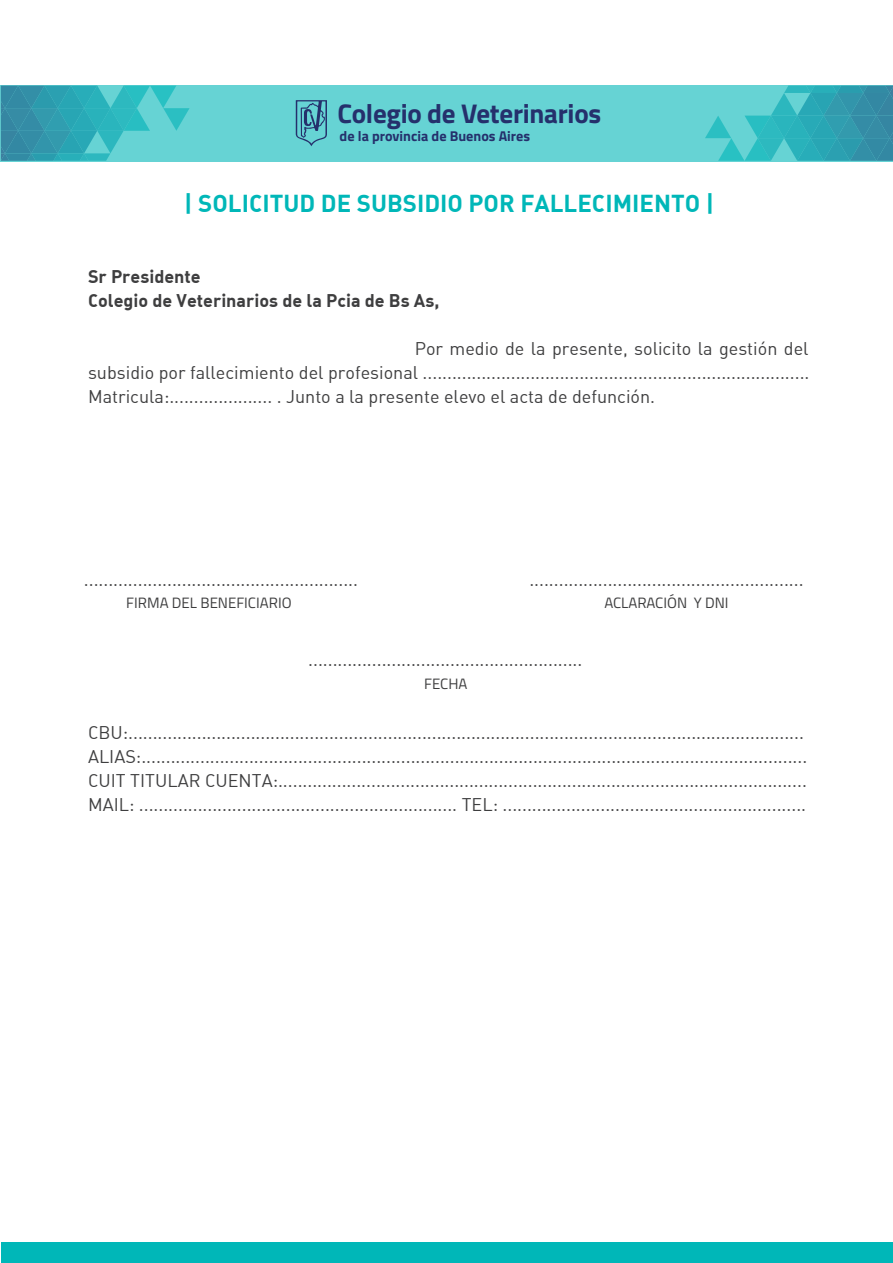
<style>
.page{position:relative;width:893px;height:1263px;background:#fff}
.page>*{position:absolute;margin:0;border:0;box-sizing:border-box;transform-origin:0 0}
.t1{font:700 27.15px "Titillium";letter-spacing:-.01em;color:#25306c}
.t2{font:700 24px "DIN Alternate";color:#00b7b8}
.t3{font:18px/24px "DIN Alternate";color:#3e3e3f;text-align:justify}
.t4{font:700 18px/24px "DIN Alternate";color:#3e3e3f}
.t5{font:15px "Titillium";color:#3e3e3f}
.t6{font:700 14.25px "Titillium";color:#25306c}
</style>
<div class="page">
<div style="left:1px;top:1242px;width:892px;height:21px;background:#00b7b8"></div>
<div style="left:0;top:85px;width:893px;height:76px;background:#66d3d4"></div>
<svg style="left:1px;top:86px;width:189px;height:75px"></svg>
<svg style="left:296px;top:100px;width:31px;height:46px"></svg>
<svg style="left:705px;top:86px;width:188px;height:75px"></svg>
<h1 class="t1" style="left:338px;top:93px;width:265px">Colegio de Veterinarios</h1>
<p class="t6" style="left:340px;top:125px;width:192px">de la provincia de Buenos Aires</p>
<h2 class="t2" style="left:184px;top:187px;width:531px">| SOLICITUD DE SUBSIDIO POR FALLECIMIENTO |</h2>
<p class="t4" style="left:88px;top:264px;width:353px">Sr Presidente<br>Colegio de Veterinarios de la Pcia de Bs As,</p>
<p class="t3" style="left:88px;top:336px;width:723px;text-indent:327px">Por medio de la presente, solicito la gestión del subsidio por fallecimiento del profesional ...............................................................................<br>Matricula:..................... . Junto a la presente elevo el acta de defunción.</p>
<p class="t3" style="left:84px;top:567px;width:276px">........................................................</p>
<p class="t3" style="left:529px;top:567px;width:276px">........................................................</p>
<p class="t5" style="left:126px;top:592px;width:167px">FIRMA DEL BENEFICIARIO</p>
<p class="t5" style="left:604px;top:592px;width:126px">ACLARACIÓN Y DNI</p>
<p class="t3" style="left:308px;top:647px;width:276px">........................................................</p>
<p class="t5" style="left:424px;top:672px;width:45px">FECHA</p>
<p class="t3" style="left:88px;top:720px;width:721px;text-align:left">CBU:..........................................................................................................................................<br>ALIAS:........................................................................................................................................<br>CUIT TITULAR CUENTA:............................................................................................................<br>MAIL: ................................................................. TEL: ..............................................................</p>
</div>
